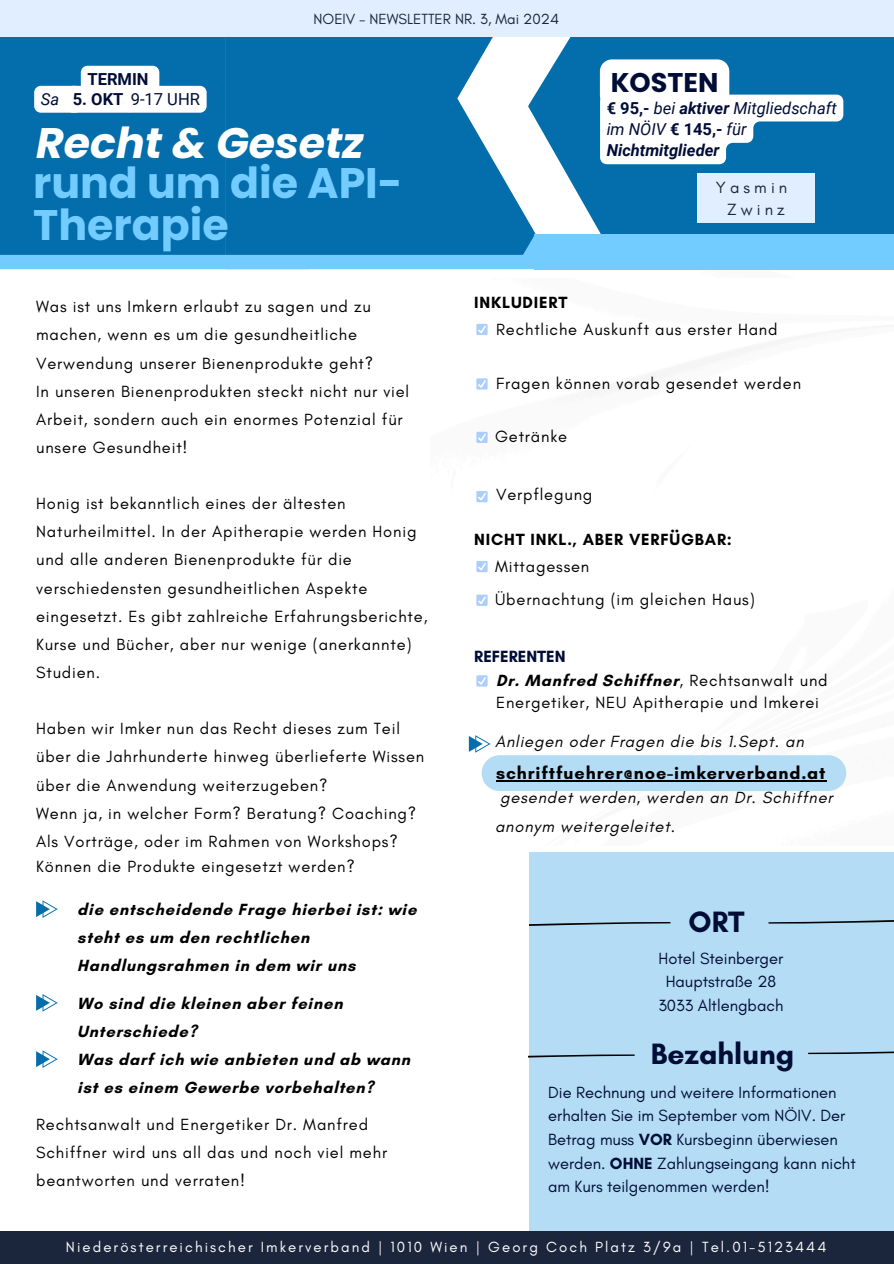
<style>
.page{position:relative;width:894px;height:1264px;background:#fff}
.page>*{position:absolute;margin:0;border:0;box-sizing:border-box;transform-origin:0 0}
.t1{font:700 42.75px/41.7px "Poppins";color:#73ccff}
.t2{font:italic 700 42.6px "Poppins";color:#fff}
.t3{font:700 30px "Glacial Indifference";color:#000d37}
.t4{font:700 27px "Poppins";color:#000d37}
.t5{font:700 18px "Glacial Indifference";letter-spacing:.05em;color:#000}
.t6{font:16.5px/28.2px "Glacial Indifference";letter-spacing:.05em;color:#000}
.t7{font:700 16.5px/28.2px "Glacial Indifference";letter-spacing:.05em;color:#000}
.t8{font:16.5px/23.7px "Glacial Indifference";color:#000d37}
.t9{font:italic 16.5px/28.2px "Glacial Indifference";letter-spacing:.05em;color:#000}
.t10{font:italic 16.5px/21.3px "Roboto";color:#000d37}
.t11{font:16.5px "Roboto";color:#000d37}
.t12{font:16.5px "Glacial Indifference";letter-spacing:.25em;color:#1b253c}
.t13{font:700 16.5px "Glacial Indifference";color:#000d37}
.t14{font:700 16.5px "Roboto";color:#000d37}
.t15{font:15px "Glacial Indifference";letter-spacing:.14em;color:#fff}
.t16{font:15px "Glacial Indifference";color:#1b253c}
.s1{font-weight:700}
.s2{font-weight:700;font-style:normal}
.s3{font-weight:400}
</style>
<div class="page">
<div style="left:0;top:255px;width:226px;height:14px;background:#73ccff"></div>
<div style="left:0;top:36px;width:226px;height:219px;background:#036eab"></div>
<div style="left:226px;top:255px;width:301px;height:14px;background:#73ccff"></div>
<div style="left:226px;top:36px;width:301px;height:219px;background:#036eab"></div>
<svg style="left:457px;top:36px;width:70px;height:211px"></svg>
<svg style="left:527px;top:36px;width:366px;height:234px;background:#2d86b9"></svg>
<div style="left:529px;top:851px;width:364px;height:412px;background:#b4dcf4"></div>
<svg style="left:476px;top:675px;width:11px;height:11px"></svg>
<svg style="left:476px;top:324px;width:11px;height:11px"></svg>
<svg style="left:476px;top:378px;width:11px;height:11px"></svg>
<svg style="left:476px;top:432px;width:11px;height:11px"></svg>
<svg style="left:476px;top:491px;width:11px;height:11px"></svg>
<svg style="left:476px;top:561px;width:11px;height:12px"></svg>
<svg style="left:476px;top:594px;width:11px;height:12px"></svg>
<div style="left:0;top:1231px;width:893px;height:32px;background:#1b253c"></div>
<div style="left:534px;top:234px;width:359px;height:35px;background:#73ccff"></div>
<div style="left:697px;top:173px;width:117px;height:50px;background:#e1eeff"></div>
<svg style="left:768px;top:920px;width:125px;height:3px"></svg>
<svg style="left:529px;top:922px;width:141px;height:4px"></svg>
<svg style="left:528px;top:1054px;width:106px;height:4px"></svg>
<svg style="left:808px;top:1051px;width:85px;height:3px"></svg>
<div style="left:0;top:0;width:893px;height:36px;background:#e1eeff"></div>
<svg style="left:36px;top:900px;width:21px;height:17px"></svg>
<svg style="left:36px;top:994px;width:21px;height:17px"></svg>
<svg style="left:36px;top:1050px;width:21px;height:17px"></svg>
<svg style="left:468px;top:735px;width:22px;height:17px"></svg>
<div style="left:81px;top:66px;width:78px;height:27px;background:#fff;border-radius:7px"></div>
<div style="left:34px;top:86px;width:48px;height:27px;background:#fff;border-radius:7px"></div>
<div style="left:66px;top:86px;width:69px;height:27px;background:#fff;border-radius:7px"></div>
<div style="left:124px;top:86px;width:82px;height:27px;background:#fff;border-radius:7px"></div>
<div style="left:481px;top:755px;width:365px;height:36px;background:#b4dcf4;border-radius:18px"></div>
<hr style="left:496px;top:780px;width:330px;height:1px;background:#000">
<svg style="left:599px;top:59px;width:244px;height:105px"></svg>
<p class="t14" style="left:87px;top:69px;width:63px">TERMIN</p>
<p class="t10" style="left:41px;top:89px;width:20px">Sa</p>
<p class="t11" style="left:73px;top:90px;width:129px"><span class="s1">5. OKT.</span> 9-17 UHR</p>
<p class="t16" style="left:313px;top:10px;width:247px">NOEIV – NEWSLETTER NR. 3, Mai 2024</p>
<p class="t2" style="left:36px;top:113px;width:329px">Recht &amp; Gesetz</p>
<p class="t1" style="left:33px;top:162px;width:371px">rund um die API-<br>Therapie</p>
<p class="t4" style="left:610px;top:63px;width:109px">KOSTEN</p>
<h3 class="t10" style="left:606px;top:97px;width:231px"><span class="s2">€ 95,-</span> bei <span class="s1">aktiver</span> Mitgliedschaft im NÖIV <span class="s2">€ 145,-</span> für<br><span class="s1">Nichtmitglieder</span></h3>
<p class="t12" style="left:715px;top:177px;width:73px">Yasmin</p>
<p class="t12" style="left:726px;top:199px;width:59px">Zwinz</p>
<h4 class="t6" style="left:36px;top:292px;width:338px">Was ist uns Imkern erlaubt zu sagen und zu machen, wenn es um die gesundheitliche<br>Verwendung unserer Bienenprodukte geht?</h4>
<p class="t6" style="left:36px;top:377px;width:374px">In unseren Bienenprodukten steckt nicht nur viel<br>Arbeit, sondern auch ein enormes Potenzial für unsere Gesundheit!</p>
<h4 class="t6" style="left:36px;top:489px;width:393px">Honig ist bekanntlich eines der ältesten Naturheilmittel. In der Apitherapie werden Honig und alle anderen Bienenprodukte für die verschiedensten gesundheitlichen Aspekte eingesetzt. Es gibt zahlreiche Erfahrungsberichte, Kurse und Bücher, aber nur wenige (anerkannte)<br>Studien.</h4>
<h1 class="t6" style="left:36px;top:714px;width:389px">Haben wir Imker nun das Recht dieses zum Teil über die Jahrhunderte hinweg überlieferte Wissen über die Anwendung weiterzugeben?</h1>
<h1 class="t6" style="left:36px;top:798px;width:381px">Wenn ja, in welcher Form? Beratung? Coaching?<br>Als Vorträge, oder im Rahmen von Workshops?</h1>
<h5 class="t6" style="left:36px;top:851px;width:320px">Können die Produkte eingesetzt werden?</h5>
<p class="t7" style="left:77px;top:895px;width:341px">die entscheidende Frage hierbei ist: wie steht es um den rechtlichen<br>Handlungsrahmen in dem wir uns</p>
<p class="t7" style="left:77px;top:988px;width:267px">Wo sind die kleinen aber feinen<br>Unterschiede?</p>
<p class="t7" style="left:77px;top:1045px;width:334px">Was darf ich wie anbieten und ab wann ist es einem Gewerbe vorbehalten?</p>
<p class="t6" style="left:36px;top:1109px;width:352px">Rechtsanwalt und Energetiker Dr. Manfred<br>Schiffner wird uns all das und noch viel mehr beantworten und verraten!</p>
<p class="t7" style="left:474px;top:288px;width:95px">INKLUDIERT</p>
<p class="t6" style="left:496px;top:314px;width:283px">Rechtliche Auskunft aus erster Hand</p>
<p class="t6" style="left:496px;top:369px;width:306px">Fragen können vorab gesendet werden</p>
<p class="t6" style="left:495px;top:422px;width:74px">Getränke</p>
<p class="t6" style="left:496px;top:480px;width:98px">Verpflegung</p>
<h4 class="t7" style="left:474px;top:525px;width:259px">NICHT INKL., ABER VERFÜGBAR:</h4>
<h2 class="t6" style="left:495px;top:552px;width:96px">Mittagessen</h2>
<p class="t6" style="left:495px;top:585px;width:261px">Übernachtung (im gleichen Haus)</p>
<p class="t13" style="left:474px;top:646px;width:93px">REFERENTEN</p>
<p class="t7" style="left:496px;top:666px;width:333px">Dr. Manfred Schiffner<span class="s3">, Rechtsanwalt und</span></p>
<p class="t6" style="left:496px;top:688px;width:324px">Energetiker, NEU Apitherapie und Imkerei</p>
<p class="t9" style="left:495px;top:727px;width:310px">Anliegen oder Fragen die bis 1.Sept. an</p>
<p class="t9" style="left:495px;top:783px;width:339px;text-indent:5px">gesendet werden, werden an Dr. Schiffner anonym weitergeleitet.</p>
<p class="t5" style="left:496px;top:762px;width:331px">schriftfuehrer@noe-imkerverband.at</p>
<h4 class="t3" style="left:688px;top:903px;width:58px">ORT</h4>
<p class="t8" style="left:658px;top:946px;width:126px">Hotel Steinberger</p>
<p class="t8" style="left:665px;top:969px;width:112px">Hauptstraße 28</p>
<p class="t8" style="left:658px;top:993px;width:126px">3033 Altlengbach</p>
<h6 class="t3" style="left:650px;top:1035px;width:145px">Bezahlung</h6>
<p class="t8" style="left:548px;top:1079px;width:309px">Die Rechnung und weitere Informationen erhalten Sie im September vom NÖIV. Der Betrag muss <span class="s1">VOR</span> Kursbeginn überwiesen werden. <span class="s1">OHNE</span> Zahlungseingang kann nicht</p>
<p class="t8" style="left:548px;top:1174px;width:223px">am Kurs teilgenommen werden!</p>
<p class="t15" style="left:66px;top:1237px;width:761px">Niederösterreichischer Imkerverband | 1010 Wien | Georg Coch Platz 3/9a | Tel.01-5123444</p>
</div>
